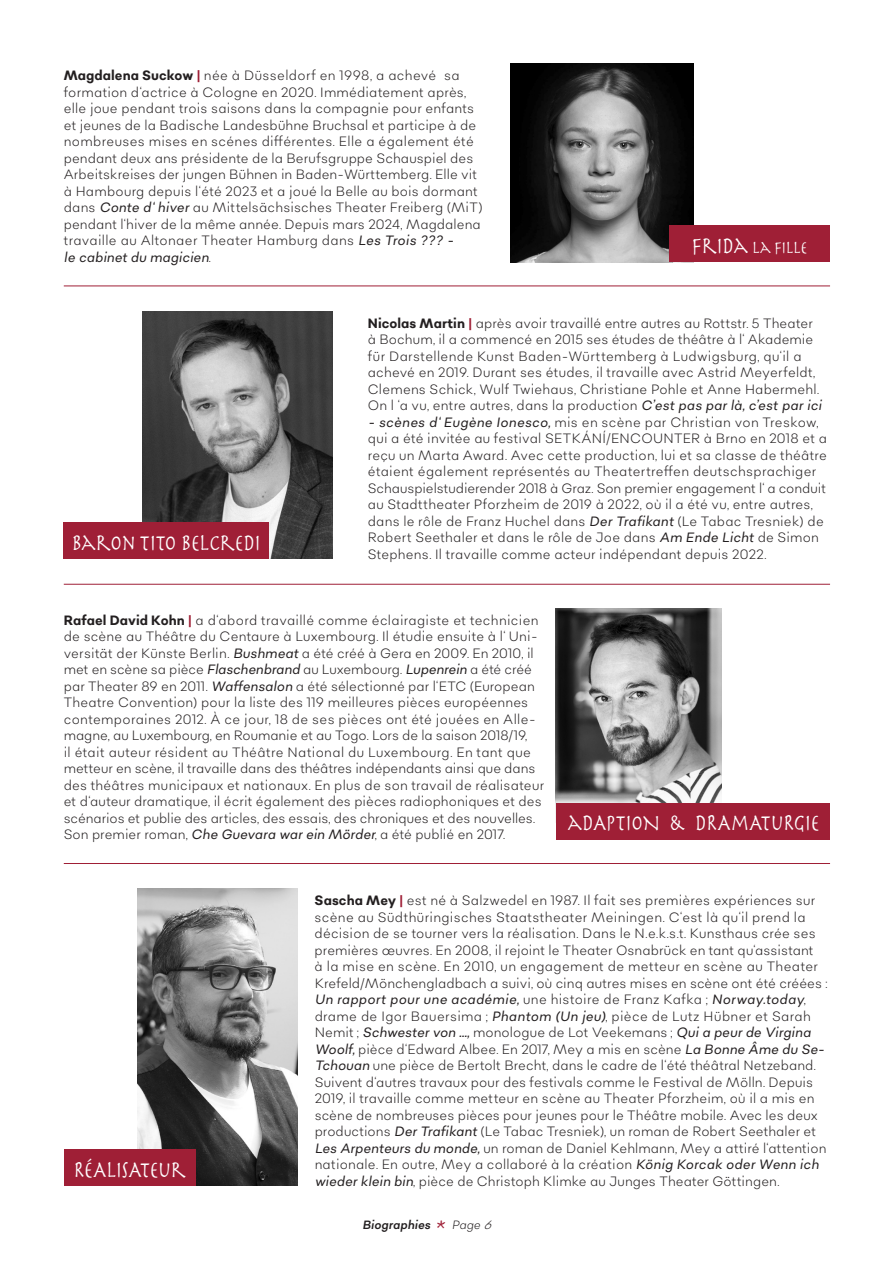
<style>
.page{position:relative;width:893px;height:1263px;background:#fff}
.page>*{position:absolute;margin:0;border:0;box-sizing:border-box;transform-origin:0 0}
.t1{font:24px "Herculanum";letter-spacing:-.03em;color:#fff;scale:.8 1}
.t2{font:18px "Herculanum";letter-spacing:-.02em;color:#fff;scale:.8 1}
.t3{font:300 13.5px/16.5px "Sonny Gothic Condensed";letter-spacing:.015em;color:#231f20}
.t4{font:italic 12px "Sonny Gothic Condensed";letter-spacing:.005em;color:#231f20}
.s1{font-weight:700}
.s2{font-weight:700;color:#9f1f36}
.s3{font-weight:400;font-style:italic}
.s4{font-size:24px}
.s5{font-family:"Herculanum";font-style:normal;font-size:24px;color:#9f1f36}
.s6{font-weight:300}
</style>
<div class="page">
<img style="left:137px;top:889px;width:161px;height:297px">
<div style="left:64px;top:1150px;width:132px;height:36px;background:#9f1f36"></div>
<img style="left:556px;top:608px;width:166px;height:195px">
<div style="left:556px;top:803px;width:273px;height:36px;background:#9f1f36"></div>
<hr style="left:64px;top:584px;width:766px;height:1px;background:#9f1f36">
<img style="left:143px;top:311px;width:190px;height:248px">
<div style="left:64px;top:523px;width:205px;height:36px;background:#9f1f36"></div>
<hr style="left:64px;top:286px;width:766px;height:1px;background:#9f1f36">
<img style="left:510px;top:64px;width:184px;height:198px">
<div style="left:669px;top:226px;width:160px;height:36px;background:#9f1f36"></div>
<hr style="left:64px;top:863px;width:766px;height:1px;background:#9f1f36">
<p class="t3" style="left:64px;top:67px;width:420px"><span class="s1">Magdalena Suckow</span> <span class="s2">|</span> née à Düsseldorf en 1998, a achevé sa formation d‘actrice à Cologne en 2020. Immédiatement après, elle joue pendant trois saisons dans la compagnie pour enfants et jeunes de la Badische Landesbühne Bruchsal et participe à de nombreuses mises en scénes différentes. Elle a également été pendant deux ans présidente de la Berufsgruppe Schauspiel des Arbeitskreises der jungen Bühnen in Baden-Württemberg. Elle vit à Hambourg depuis l‘été 2023 et a joué la Belle au bois dormant dans <span class="s3">Conte d‘ hiver</span> au Mittelsächsisches Theater Freiberg (MiT) pendant l‘hiver de la même année. Depuis mars 2024, Magdalena travaille au Altonaer Theater Hamburg dans <span class="s3">Les Trois ??? -<br>le cabinet du magicien</span>.</p>
<p class="t2" style="left:692px;top:235px;width:146px"><span class="s4">FRIDA</span> LA FILLE</p>
<p class="t1" style="left:72px;top:527px;width:238px">BARON TITO BELCREDI</p>
<p class="t3" style="left:368px;top:315px;width:455px"><span class="s1">Nicolas Martin</span> <span class="s2">|</span> après avoir travaillé entre autres au Rottstr. 5 Theater à Bochum, il a commencé en 2015 ses études de théâtre à l‘ Akademie für Darstellende Kunst Baden-Württemberg à Ludwigsburg, qu‘il a achevé en 2019. Durant ses études, il travaille avec Astrid Meyerfeldt, Clemens Schick, Wulf Twiehaus, Christiane Pohle et Anne Habermehl.<br>On l ‘a vu, entre autres, dans la production <span class="s3">C’est pas par là, c’est par ici</span></p>
<p class="t3" style="left:368px;top:413px;width:461px"><span class="s3">- scènes d‘ Eugène Ionesco,</span> mis en scène par Christian von Treskow, qui a été invitée au festival SETKÁNÍ/ENCOUNTER à Brno en 2018 et a reçu un Marta Award. Avec cette production, lui et sa classe de théâtre étaient également représentés au Theatertreffen deutschsprachiger Schauspielstudierender 2018 à Graz. Son premier engagement l‘ a conduit au Stadttheater Pforzheim de 2019 à 2022, où il a été vu, entre autres, dans le rôle de Franz Huchel dans <span class="s3">Der Trafikant</span> (Le Tabac Tresniek) de Robert Seethaler et dans le rôle de Joe dans <span class="s3">Am Ende Licht</span> de Simon Stephens. Il travaille comme acteur indépendant depuis 2022.</p>
<p class="t3" style="left:64px;top:612px;width:482px"><span class="s1">Rafael David Kohn</span> <span class="s2">|</span> a d‘abord travaillé comme éclairagiste et technicien de scène au Théâtre du Centaure à Luxembourg. Il étudie ensuite à l‘ Uni&shy;versität der Künste Berlin. <span class="s3">Bushmeat</span> a été créé à Gera en 2009. En 2010, il met en scène sa pièce <span class="s3">Flaschenbrand</span> au Luxembourg. <span class="s3">Lupenrein</span> a été créé par Theater 89 en 2011. <span class="s3">Waffensalon</span> a été sélectionné par l‘ETC (European Theatre Convention) pour la liste des 119 meilleures pièces européennes contemporaines 2012. À ce jour, 18 de ses pièces ont été jouées en Alle&shy;magne, au Luxembourg, en Roumanie et au Togo. Lors de la saison 2018/19,<br>il était auteur résident au Théâtre National du Luxembourg. En tant que metteur en scène, il travaille dans des théâtres indépendants ainsi que dans des théâtres municipaux et nationaux. En plus de son travail de réalisateur et d‘auteur dramatique, il écrit également des pièces radiophoniques et des scénarios et publie des articles, des essais, des chroniques et des nouvelles.<br>Son premier roman, <span class="s3">Che Guevara war ein Mörder</span>, a été publié en 2017.</p>
<p class="t1" style="left:568px;top:807px;width:316px">ADAPTION &amp; DRAMATURGIE</p>
<p class="t1" style="left:74px;top:1154px;width:142px">RÉALISATEUR</p>
<p class="t3" style="left:315px;top:892px;width:514px"><span class="s1">Sascha Mey</span> <span class="s2">|</span> est né à Salzwedel en 1987. Il fait ses premières expériences sur scène au Südthüringisches Staatstheater Meiningen. C‘est là qu‘il prend la décision de se tourner vers la réalisation. Dans le N.e.k.s.t. Kunsthaus crée ses premières œuvres. En 2008, il rejoint le Theater Osnabrück en tant qu‘assistant<br>à la mise en scène. En 2010, un engagement de metteur en scène au Theater Krefeld/Mönchengladbach a suivi, où cinq autres mises en scène ont été créées :<br><span class="s3">Un rapport pour une académie,</span> une histoire de Franz Kafka ; <span class="s3">Norway.today</span>, drame de Igor Bauersima ; <span class="s3">Phantom (Un jeu)</span>, pièce de Lutz Hübner et Sarah Nemit ; <span class="s3">Schwester von …,</span> monologue de Lot Veekemans ; <span class="s3">Qui a peur de Virgina Woolf,</span> pièce d‘Edward Albee. En 2017, Mey a mis en scène <span class="s3">La Bonne Âme du Se-Tchouan</span> une pièce de Bertolt Brecht, dans le cadre de l‘été théâtral Netzeband.<br>Suivent d‘autres travaux pour des festivals comme le Festival de Mölln. Depuis 2019, il travaille comme metteur en scène au Theater Pforzheim, où il a mis en scène de nombreuses pièces pour jeunes pour le Théâtre mobile. Avec les deux productions <span class="s3">Der Trafikant</span> (Le Tabac Tresniek), un roman de Robert Seethaler et <span class="s3">Les Arpenteurs du monde,</span> un roman de Daniel Kehlmann, Mey a attiré l‘attention nationale. En outre, Mey a collaboré à la création <span class="s3">König Korcak oder Wenn ich wieder klein bin</span>, pièce de Christoph Klimke au Junges Theater Göttingen.</p>
<p class="t4" style="left:362px;top:1216px;width:134px">Biographies <span class="s5">*</span> <span class="s6">Page 6</span></p>
</div>
